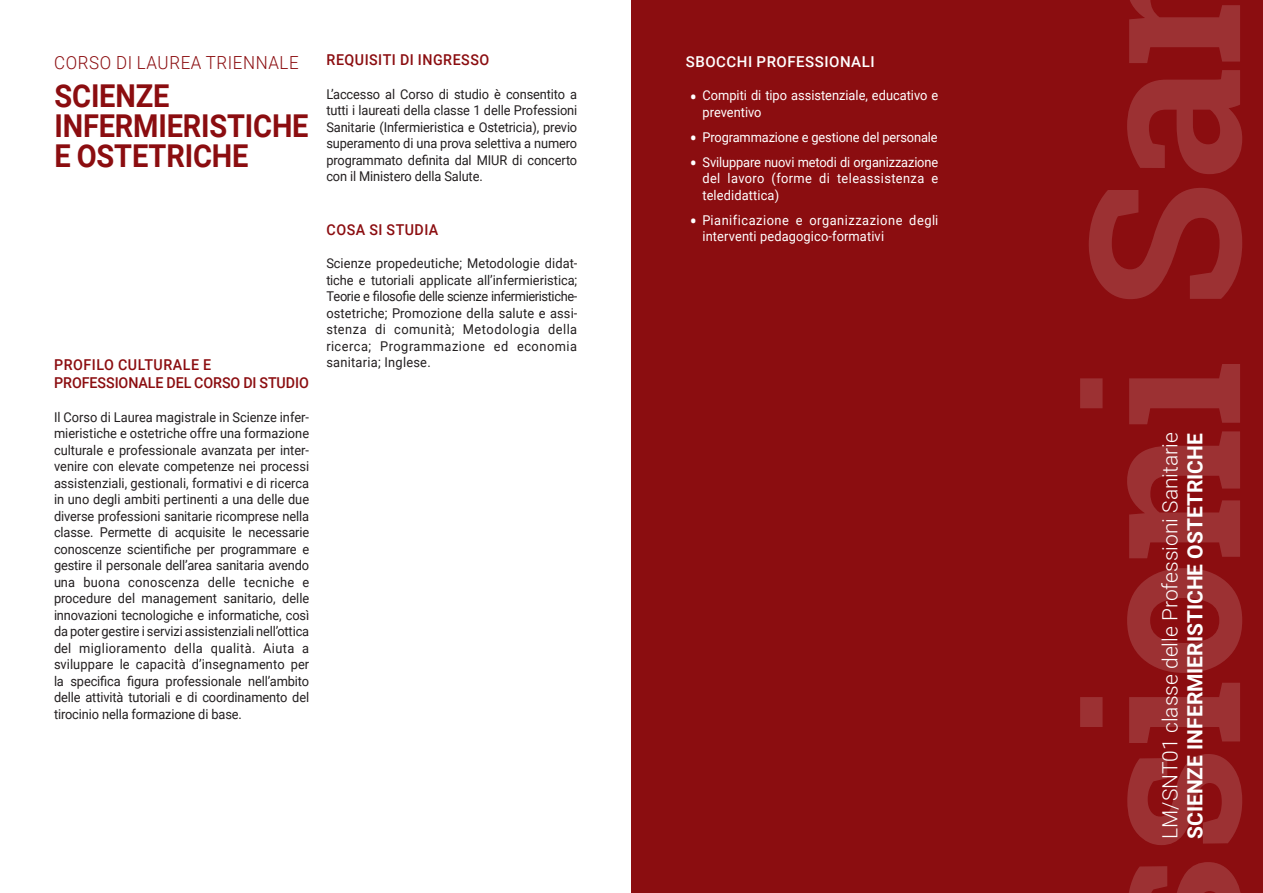
<style>
.page{position:relative;width:1263px;height:893px;background:#fff}
.page>*{position:absolute;margin:0;border:0;box-sizing:border-box;transform-origin:0 0}
.TITOLETTI_TESTO{font:700 31.5px/30px "Roboto";letter-spacing:-.005em;color:#8b0d10;scale:.92 1}
.t1{font:300 21px "Roboto";color:#fff}
.t2{font:700 21px "Roboto";color:#fff}
.TITOLETTO_BLU{font:300 18px "Roboto";letter-spacing:.035em;color:#8b0d10;scale:.94 1}
.TITOLETTI_TESTO_-_BO{font:500 15px/18px "Roboto";letter-spacing:-.005em;color:#8b0d10;scale:.95 1}
.TITOLETTI_TESTO_-_BO-2{font:500 15px "Roboto";letter-spacing:.035em;color:#8b0d10;scale:.95 1}
.TITOLETTI_TESTO-2{font:500 15px "Roboto";letter-spacing:.035em;color:#fff}
.TESTO_-_NERO{font:13.5px/16.5px "Roboto";letter-spacing:-.01em;color:#231f20;text-align:justify;scale:.95 1}
.t3{font:13.5px/16.5px "Roboto";letter-spacing:.01em;color:#fff;scale:.95 1}
.t4{font:13.5px/16.5px "Roboto";letter-spacing:.03em;color:#fff;scale:.95 1}
.t5{font:13.5px "Roboto";letter-spacing:-.01em;color:#fff;scale:.95 1}
.s1{font-size:22.5px}
</style>
<div class="page">
<div style="left:631px;top:0;width:632px;height:893px;background:#8b0d10"></div>
<svg style="left:1129px;top:862px;width:112px;height:31px"></svg>
<svg style="left:1127px;top:754px;width:115px;height:91px"></svg>
<svg style="left:1080px;top:683px;width:160px;height:60px"></svg>
<svg style="left:1127px;top:568px;width:115px;height:105px"></svg>
<svg style="left:1127px;top:431px;width:113px;height:127px"></svg>
<svg style="left:1080px;top:364px;width:160px;height:60px"></svg>
<svg style="left:1089px;top:188px;width:153px;height:111px"></svg>
<svg style="left:1127px;top:70px;width:115px;height:104px"></svg>
<svg style="left:1129px;top:0;width:111px;height:63px"></svg>
<p class="TITOLETTO_BLU" style="left:54px;top:50px;width:261px">CORSO DI LAUREA TRIENNALE</p>
<p class="TITOLETTI_TESTO" style="left:55px;top:80px;width:278px">SCIENZE<br>INFERMIERISTICHE<br>E OSTETRICHE</p>
<p class="TITOLETTI_TESTO_-_BO" style="left:54px;top:355px;width:269px">PROFILO CULTURALE E<br>PROFESSIONALE DEL CORSO DI STUDIO</p>
<p class="TESTO_-_NERO" style="left:54px;top:408px;width:270px">Il Corso di Laurea magistrale in Scienze infer&shy;mieristiche e ostetriche offre una formazione culturale e professionale avanzata per inter&shy;venire con elevate competenze nei processi assistenziali, gestionali, formativi e di ricerca in uno degli ambiti pertinenti a una delle due diverse professioni sanitarie ricomprese nella classe. Permette di acquisite le necessarie conoscenze scientifiche per programmare e gestire il personale dell’area sanitaria avendo una buona conoscenza delle tecniche e procedure del management sanitario, delle innovazioni tecnologiche e informatiche, così da poter gestire i servizi assistenziali nell’ottica del miglioramento della qualità. Aiuta a sviluppare le capacità d’insegnamento per la specifica figura professionale nell’ambito delle attività tutoriali e di coordinamento del tirocinio nella formazione di base.</p>
<p class="TITOLETTI_TESTO_-_BO-2" style="left:327px;top:50px;width:173px">REQUISITI DI INGRESSO</p>
<p class="TESTO_-_NERO" style="left:326px;top:85px;width:266px">L’accesso al Corso di studio è consentito a tutti i laureati della classe 1 delle Professioni Sanitarie (Infermieristica e Ostetricia), previo superamento di una prova selettiva a numero programmato definita dal MIUR di concerto con il Ministero della Salute.</p>
<p class="TITOLETTI_TESTO_-_BO-2" style="left:327px;top:219px;width:119px">COSA SI STUDIA</p>
<p class="TESTO_-_NERO" style="left:326px;top:254px;width:266px">Scienze propedeutiche; Metodologie didat&shy;tiche e tutoriali applicate all’infermieristica; Teorie e filosofie delle scienze infermieristiche&shy;ostetriche; Promozione della salute e assi&shy;stenza di comunità; Metodologia della ricerca; Programmazione ed economia sanitaria; Inglese.</p>
<p class="TITOLETTI_TESTO-2" style="left:686px;top:51px;width:190px">SBOCCHI PROFESSIONALI</p>
<p class="t3" style="left:702px;top:86px;width:250px;text-indent:-13px"><span class="s1">•</span> Compiti di tipo assistenziale, educativo e preventivo</p>
<p class="t5" style="left:690px;top:127px;width:262px"><span class="s1">•</span> Programmazione e gestione del personale</p>
<p class="t3" style="left:702px;top:153px;width:250px;text-align:justify;text-indent:-13px"><span class="s1">•</span> Sviluppare nuovi metodi di organizzazione del lavoro (forme di teleassistenza e teledidattica)</p>
<p class="t4" style="left:702px;top:211px;width:250px;text-indent:-13px"><span class="s1">•</span> Pianificazione e organizzazione degli interventi pedagogico-formativi</p>
<p class="t1" style="left:1155px;top:839px;width:408px;rotate:-90deg">LM/SNT01 classe delle Professioni Sanitarie</p>
<p class="t2" style="left:1180px;top:839px;width:407px;rotate:-90deg">SCIENZE INFERMIERISTICHE OSTETRICHE</p>
</div>
